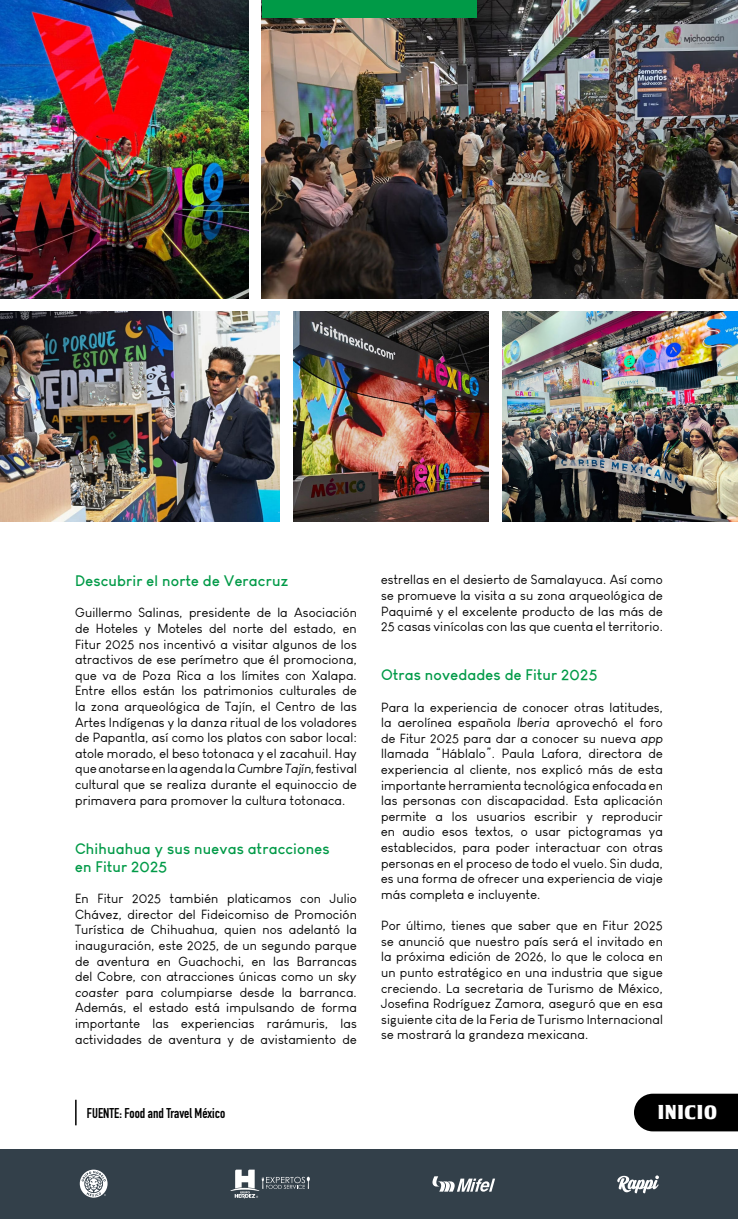
<style>
.page{position:relative;width:738px;height:1219px;background:#fff}
.page>*{position:absolute;margin:0;border:0;box-sizing:border-box;transform-origin:0 0}
.t1{font:20px "Tobago Poster";letter-spacing:.05em;color:#fff}
.t2{font:700 15px/18px "Louis George Cafe";letter-spacing:.01em;color:#009a47}
.t3{font:700 14px "DIN Condensed";color:#000}
.t4{font:13px/15.6px "Louis George Cafe";letter-spacing:.01em;color:#000;text-align:justify}
.s1{font-style:italic}
</style>
<div class="page">
<img style="left:0;top:0;width:248px;height:298px">
<img style="left:261px;top:0;width:476px;height:298px">
<div style="left:0;top:1149px;width:737px;height:70px;background:#33404a"></div>
<svg style="left:80px;top:1170px;width:27px;height:28px"></svg>
<svg style="left:617px;top:1175px;width:41px;height:18px"></svg>
<svg style="left:230px;top:1170px;width:79px;height:28px"></svg>
<svg style="left:432px;top:1176px;width:62px;height:16px"></svg>
<div style="left:261px;top:0;width:215px;height:17px;background:#009a47"></div>
<hr style="left:75px;top:1100px;width:2px;height:25px;background:#000">
<div style="left:634px;top:1094px;width:103px;height:37px;background:#000"></div>
<img style="left:293px;top:312px;width:195px;height:210px">
<img style="left:0;top:312px;width:279px;height:210px">
<img style="left:502px;top:312px;width:235px;height:210px">
<p class="t2" style="left:75px;top:572px;width:215px">Descubrir el norte de Veracruz</p>
<p class="t4" style="left:75px;top:605px;width:283px">Guillermo Salinas, presidente de la Asociación de Hoteles y Moteles del norte del estado, en Fitur 2025 nos incentivó a visitar algunos de los atractivos de ese perímetro que él promociona, que va de Poza Rica a los límites con Xalapa.<br>Entre ellos están los patrimonios culturales de la zona arqueológica de Tajín, el Centro de las Artes Indígenas y la danza ritual de los voladores de Papantla, así como los platos con sabor local: atole morado, el beso totonaca y el zacahuil. Hay que anotarse en la agenda la <span class="s1">Cumbre Tajín,</span> festival cultural que se realiza durante el equinoccio de primavera para promover la cultura totonaca.</p>
<p class="t2" style="left:75px;top:839px;width:256px">Chihuahua y sus nuevas atracciones en Fitur 2025</p>
<p class="t4" style="left:75px;top:891px;width:283px">En Fitur 2025 también platicamos con Julio Chávez, director del Fideicomiso de Promoción Turística de Chihuahua, quien nos adelantó la inauguración, este 2025, de un segundo parque de aventura en Guachochi, en las Barrancas del Cobre, con atracciones únicas como un <span class="s1">sky coaster</span> para columpiarse desde la barranca.<br>Además, el estado está impulsando de forma importante las experiencias rarámuris, las actividades de aventura y de avistamiento de</p>
<p class="t4" style="left:381px;top:572px;width:283px">estrellas en el desierto de Samalayuca. Así como se promueve la visita a su zona arqueológica de Paquimé y el excelente producto de las más de 25 casas vinícolas con las que cuenta el territorio.</p>
<p class="t2" style="left:381px;top:666px;width:218px">Otras novedades de Fitur 2025</p>
<p class="t4" style="left:381px;top:699px;width:283px">Para la experiencia de conocer otras latitudes, la aerolínea española <span class="s1">Iberia</span> aprovechó el foro de Fitur 2025 para dar a conocer su nueva <span class="s1">app </span>llamada “Háblalo”. Paula Lafora, directora de experiencia al cliente, nos explicó más de esta importante herramienta tecnológica enfocada en las personas con discapacidad. Esta aplicación permite a los usuarios escribir y reproducir en audio esos textos, o usar pictogramas ya establecidos, para poder interactuar con otras personas en el proceso de todo el vuelo. Sin duda, es una forma de ofrecer una experiencia de viaje más completa e incluyente.</p>
<p class="t4" style="left:381px;top:918px;width:283px">Por último, tienes que saber que en Fitur 2025 se anunció que nuestro país será el invitado en la próxima edición de 2026, lo que le coloca en un punto estratégico en una industria que sigue creciendo. La secretaria de Turismo de México, Josefina Rodríguez Zamora, aseguró que en esa siguiente cita de la Feria de Turismo Internacional se mostrará la grandeza mexicana.</p>
<p class="t3" style="left:87px;top:1104px;width:140px">FUENTE: Food and Travel México</p>
<h1 class="t1" style="left:656px;top:1100px;width:60px">INICIO</h1>
</div>
